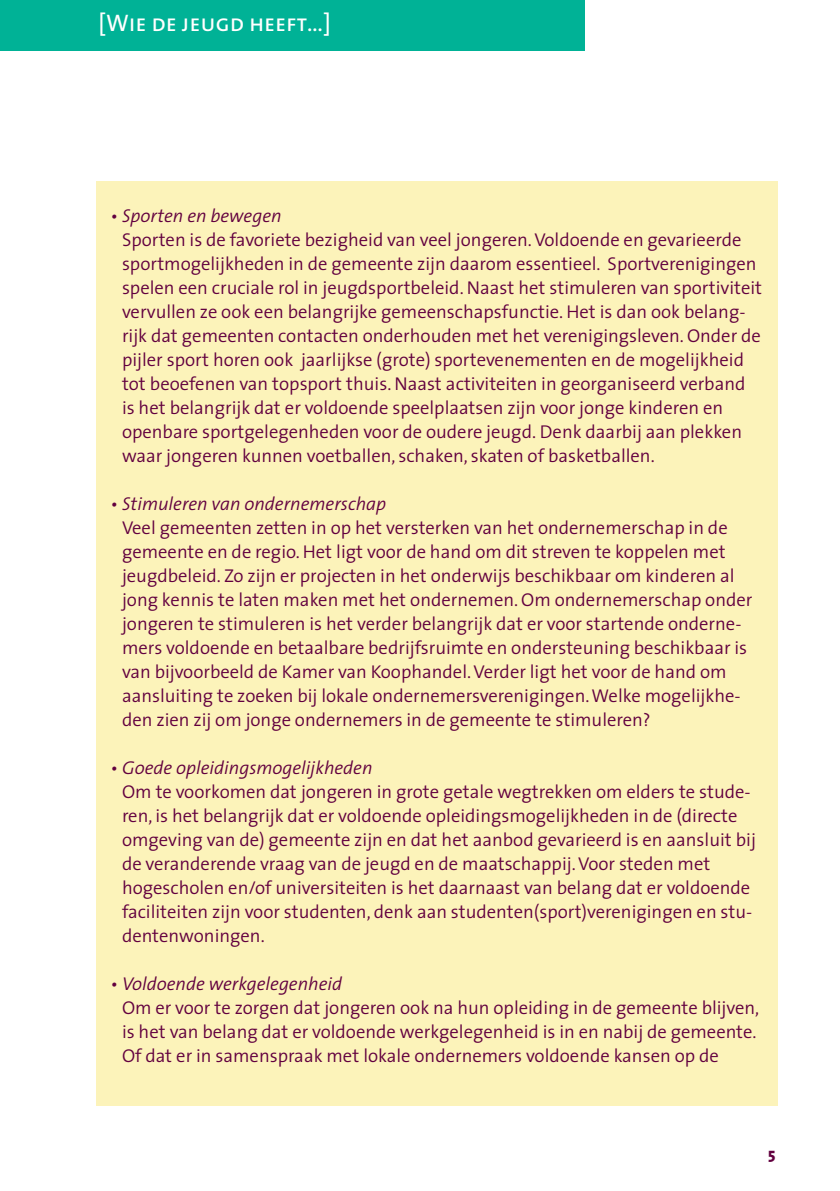
<style>
.page{position:relative;width:840px;height:1191px;background:#fff}
.page>*{position:absolute;margin:0;border:0;box-sizing:border-box;transform-origin:0 0}
.t1{font:24px "The Sans Caps";color:#fff}
.t2{font:300 18.6px/24px "The Sans";color:#62003f}
.t3{font:italic 300 18.6px "The Sans";color:#62003f}
.t4{font:800 16px "The Sans";color:#62003f}
</style>
<div class="page">
<div style="left:0;top:0;width:584px;height:50px;background:#00b296"></div>
<div style="left:96px;top:181px;width:681px;height:925px;background:#fcf3ba"></div>
<p class="t1" style="left:98px;top:9px;width:234px">[Wie de jeugd heeft…]</p>
<p class="t3" style="left:110px;top:208px;width:173px">• Sporten en bewegen</p>
<p class="t2" style="left:122px;top:229px;width:641px">Sporten is de favoriete bezigheid van veel jongeren. Voldoende en gevarieerde sportmogelijkheden in de gemeente zijn daarom essentieel. Sportverenigingen spelen een cruciale rol in jeugdsportbeleid. Naast het stimuleren van sportiviteit vervullen ze ook een belangrijke gemeenschapsfunctie. Het is dan ook belang&shy;rijk dat gemeenten contacten onderhouden met het verenigings leven. Onder de pijler sport horen ook jaarlijkse (grote) sportevenementen en de mogelijkheid tot beoefenen van topsport thuis. Naast activiteiten in georganiseerd verband is het belangrijk dat er voldoende speelplaatsen zijn voor jonge kinderen en openbare sportgelegenheden voor de oudere jeugd. Denk daarbij aan plekken waar jongeren kunnen voetballen, schaken, skaten of basketballen.</p>
<p class="t3" style="left:110px;top:496px;width:277px">• Stimuleren van ondernemerschap</p>
<p class="t2" style="left:122px;top:517px;width:631px">Veel gemeenten zetten in op het versterken van het ondernemerschap in de gemeente en de regio. Het ligt voor de hand om dit streven te koppelen met jeugdbeleid. Zo zijn er projecten in het onderwijs beschikbaar om kinderen al jong kennis te laten maken met het ondernemen. Om ondernemerschap onder jongeren te stimuleren is het verder belangrijk dat er voor startende onderne&shy;mers voldoende en betaal bare bedrijfsruimte en onder steuning beschikbaar is van bijvoorbeeld de Kamer van Koophandel. Verder ligt het voor de hand om aansluiting te zoeken bij lokale ondernemersverenigingen. Welke mogelijkhe&shy;den zien zij om jonge ondernemers in de gemeente te stimuleren?</p>
<p class="t3" style="left:110px;top:760px;width:263px">• Goede opleidingsmogelijkheden</p>
<p class="t2" style="left:122px;top:781px;width:635px">Om te voorkomen dat jongeren in grote getale wegtrekken om elders te stude&shy;ren, is het belangrijk dat er voldoende opleidingsmogelijkheden in de (directe omgeving van de) gemeente zijn en dat het aanbod gevarieerd is en aansluit bij de veranderende vraag van de jeugd en de maatschappij. Voor steden met hogescholen en/of universiteiten is het daarnaast van belang dat er voldoende faciliteiten zijn voor studenten, denk aan studenten(sport)verenigingen en stu&shy;dentenwoningen.</p>
<p class="t3" style="left:110px;top:976px;width:233px">• Voldoende werkgelegenheid</p>
<p class="t2" style="left:122px;top:997px;width:638px">Om er voor te zorgen dat jongeren ook na hun opleiding in de gemeente blijven, is het van belang dat er voldoende werkgelegenheid is in en nabij de gemeente.<br>Of dat er in samenspraak met lokale onder nemers voldoende kansen op de</p>
<p class="t4" style="left:767px;top:1147px;width:9px">5</p>
</div>
